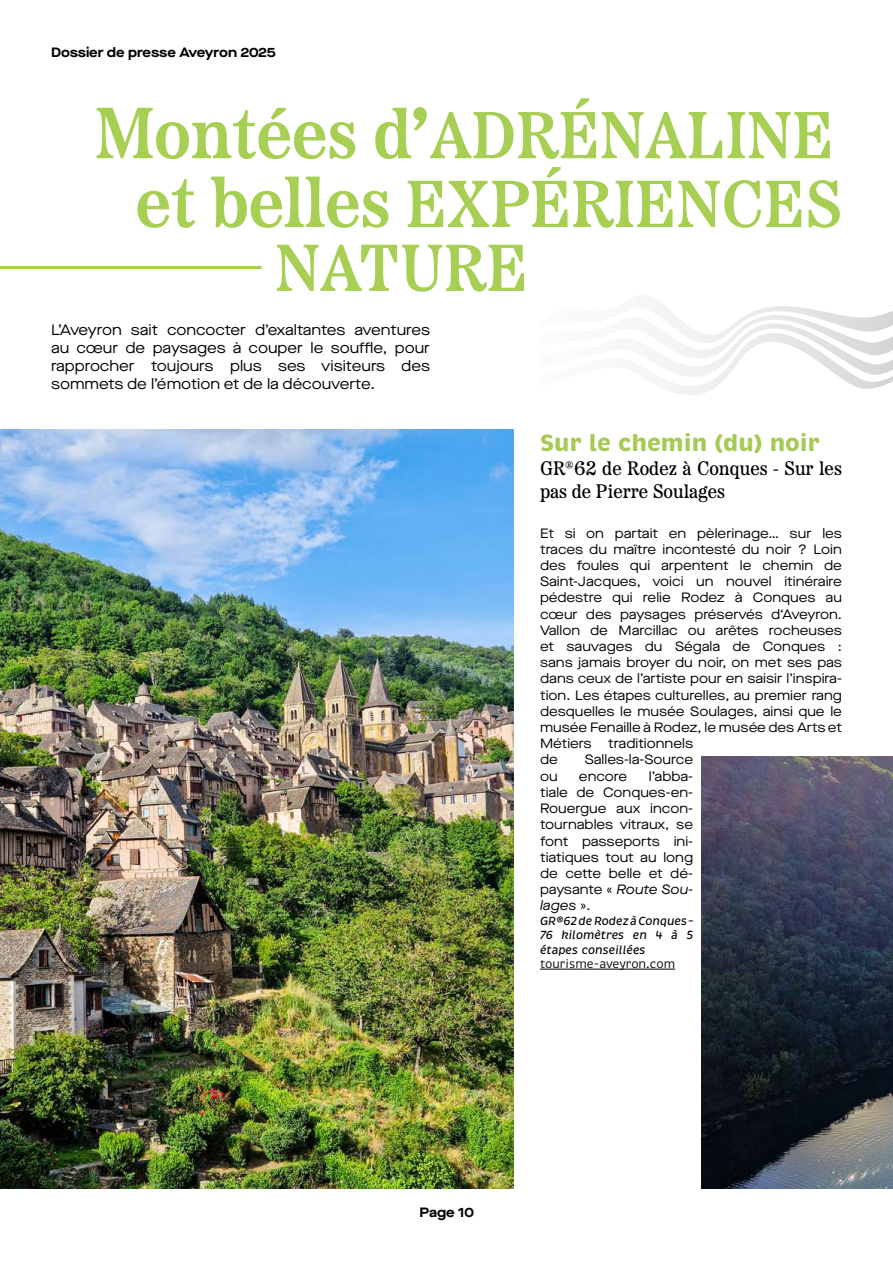
<style>
.page{position:relative;width:893px;height:1263px;background:#fff}
.page>*{position:absolute;margin:0;border:0;box-sizing:border-box;transform-origin:0 0}
.t1{font:600 66px/68.7px "Etna";color:#a7cf53;text-align:right}
.t2{font:700 24px "Brevia";color:#a6ca56}
.t3{font:19.5px/23.4px "Etna";color:#000}
.t4{font:15px/18px "Maison Neue Extended";color:#000;text-align:justify}
.t5{font:13.5px/16.2px "Maison Neue Extended";color:#000}
.t6{font:700 13.5px "Maison Neue Extended";color:#000}
.t7{font:italic 500 12px/14.4px "Brevia";color:#000;text-align:justify}
.t8{font:12px "Brevia";color:#000}
.s1{font-size:72px}
.s2{font-style:italic}
</style>
<div class="page">
<svg style="left:658px;top:306px;width:235px;height:89px"></svg>
<hr style="left:0;top:266px;width:261px;height:3px;background:#a7cf53">
<hr style="left:540px;top:969px;width:135px;height:1px;background:#000">
<img style="left:702px;top:756px;width:191px;height:432px">
<img style="left:0;top:429px;width:513px;height:759px">
<p class="t6" style="left:51px;top:43px;width:226px">Dossier de presse Aveyron 2025</p>
<h1 class="t1" style="left:94px;top:96px;width:749px"><span class="s1">Montées d’</span>ADRÉNALINE <span class="s1">et belles</span> EXPÉRIENCES</h1>
<h1 class="t1" style="left:275px;top:229px;width:254px">NATURE</h1>
<p class="t4" style="left:51px;top:321px;width:380px">L’Aveyron sait concocter d’exaltantes aventures au cœur de paysages à couper le souffle, pour rapprocher toujours plus ses visiteurs des sommets de l’émotion et de la découverte.</p>
<h2 class="t2" style="left:540px;top:428px;width:281px">Sur le chemin (du) noir</h2>
<h3 class="t3" style="left:540px;top:455px;width:303px">GR®62 de Rodez à Conques - Sur les pas de Pierre Soulages</h3>
<p class="t5" style="left:540px;top:525px;width:303px">Et si on partait en pèlerinage… sur les traces du maître incontesté du noir ? Loin des foules qui arpentent le chemin de Saint-Jacques, voici un nouvel itinéraire pédestre qui relie Rodez à Conques au cœur des paysages préservés d‘Aveyron.<br>Vallon de Marcillac ou arêtes rocheuses et sauvages du Ségala de Conques : sans jamais broyer du noir, on met ses pas dans ceux de l’artiste pour en saisir l’inspira&shy;tion. Les étapes culturelles, au premier rang desquelles le musée Soulages, ainsi que le musée Fenaille à Rodez, le musée des Arts et Métiers traditionnels<br>de</p>
<p class="t5" style="left:585px;top:751px;width:110px">Salles-la-Source</p>
<p class="t5" style="left:540px;top:768px;width:155px;text-align:justify;text-indent:109px">l’abba&shy;tiale de Conques-en-Rouergue aux incon&shy;tournables vitraux, se font passeports ini&shy;tiatiques tout au long de cette belle et dé&shy;paysante « <span class="s2">Route Sou&shy;lages</span> ».</p>
<p class="t7" style="left:540px;top:913px;width:155px">GR®62 de Rodez à Conques – 76 kilomètres en 4 à 5 étapes conseillées</p>
<p class="t8" style="left:540px;top:956px;width:137px">tourisme-aveyron.com</p>
<p class="t5" style="left:540px;top:768px;width:19px">ou</p>
<p class="t5" style="left:579px;top:768px;width:50px">encore</p>
<p class="t6" style="left:419px;top:1203px;width:56px">Page 10</p>
</div>
